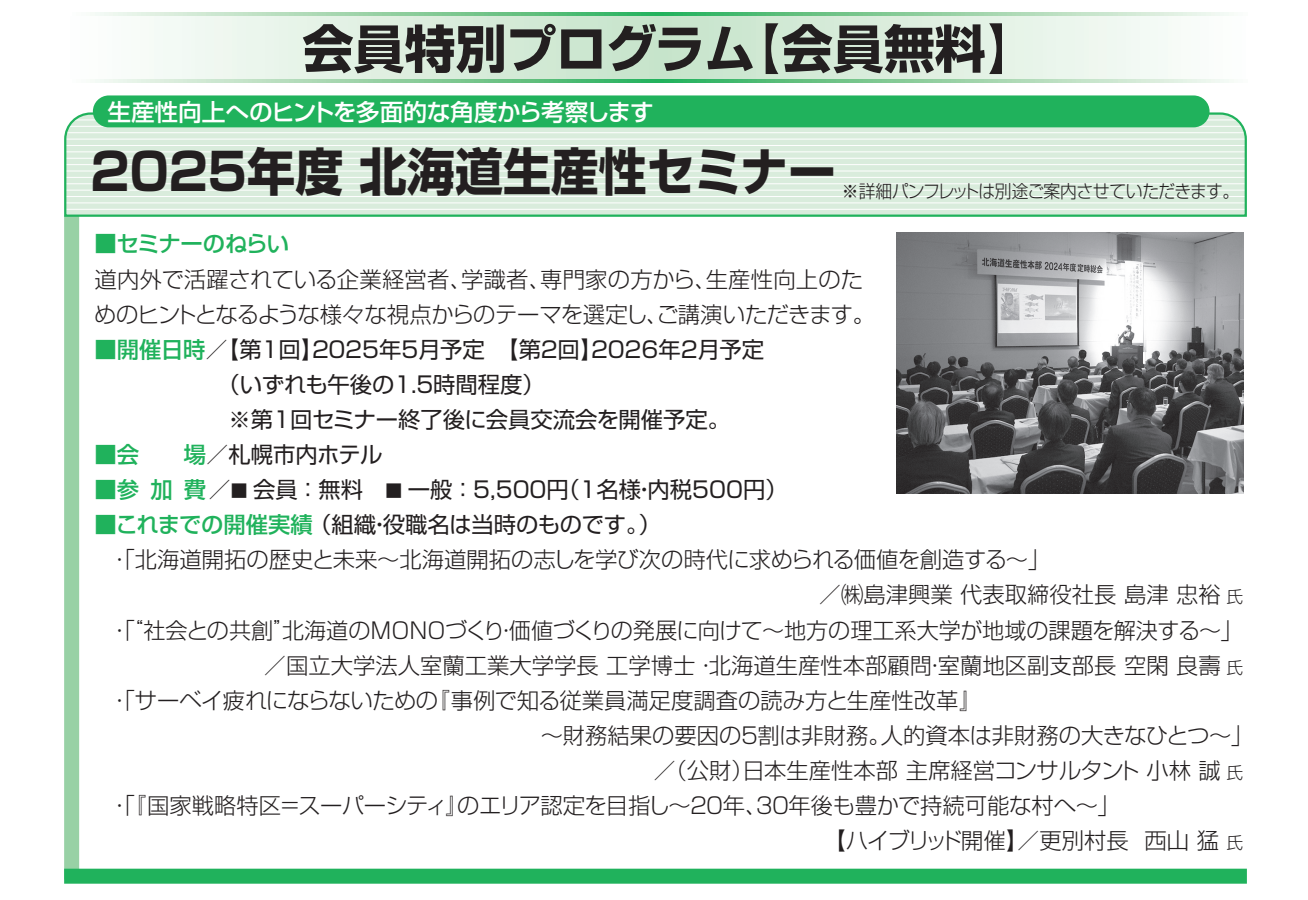
<style>
.page{position:relative;width:1308px;height:900px;background:#fff}
.page>*{position:absolute;margin:0;border:0;box-sizing:border-box;transform-origin:0 0}
.t1{font:51.07px "Shin Go Pro Bold 90 msp RKSJ H";color:#231f20;scale:.94 1}
.t2{font:51.07px "Shin Go Pro Bold 90 msp RKSJ H";color:#231f20}
.t3{font:23.62px "Shin Go Pro Medium 90 msp RKSJ H";letter-spacing:-.01em;color:#fff}
.t4{font:22.28px/35.1px "Shin Go Pro Light 90 msp RKSJ H";color:#231f20}
.t5{font:22.28px "Shin Go Pro Regular 90 msp RKSJ H";color:#231f20}
.t6{font:22.28px "Shin Go Pro Light 90 msp RKSJ H";letter-spacing:-.02em;color:#231f20}
.t7{font:22.28px "Shin Go Pro Light 90 msp RKSJ H";letter-spacing:-.045em;color:#231f20}
.t8{font:22.28px "Shin Go Pro Medium 90 msp RKSJ H";letter-spacing:-.045em;color:#20b25c}
.t9{font:17.78px "Shin Go Pro Light 90 msp RKSJ H";letter-spacing:-.04em;color:#231f20;scale:.94 1}
.s1{font-family:"Shin Go Pro Medium 90 msp RKSJ H";color:#20b25c}
.s2{font-family:"Shin Go Pro Medium 90 msp RKSJ H"}
.s3{font-size:16.65px}
</style>
<div class="page">
<svg style="left:95px;top:16px;width:1134px;height:64px"></svg>
<svg style="left:95px;top:13px;width:1134px;height:3px;background:#92d2a5"></svg>
<svg style="left:95px;top:80px;width:1134px;height:3px;background:#92d2a5"></svg>
<div style="left:65px;top:216px;width:13px;height:662px;background:#98d1a5"></div>
<div style="left:64px;top:215px;width:15px;height:664px;border:2px solid #98d1a5"></div>
<div style="left:65px;top:869px;width:1180px;height:13px;background:#20b25c"></div>
<div style="left:64px;top:868px;width:1182px;height:15px;border:2px solid #20b25c"></div>
<svg style="left:64px;top:111px;width:1183px;height:107px;background:#d8ecdd"></svg>
<div style="left:93px;top:95px;width:1116px;height:32px;background:#20b25c;border-radius:16px"></div>
<img style="left:896px;top:233px;width:347px;height:260px">
<h1 class="t2" style="left:302px;top:30px;width:736px">会員特別プログラム【会員無料】</h1>
<p class="t3" style="left:107px;top:103px;width:548px">生産性向上へのヒントを多面的な角度から考察します</p>
<h1 class="t1" style="left:91px;top:153px;width:794px">2025年度 北海道生産性セミナー</h1>
<p class="t9" style="left:841px;top:185px;width:424px">※詳細パンフレットは別途ご案内させていただきます。</p>
<p class="t8" style="left:95px;top:236px;width:196px">■セミナーのねらい</p>
<p class="t4" style="left:94px;top:265px;width:782px">道内外で活躍されている企業経営者、学識者、専門家の方から、生産性向上のためのヒントとなるような様々な視点からのテーマを選定し、ご講演いただきます。</p>
<p class="t5" style="left:95px;top:341px;width:671px"><span class="s1">■開催日時</span><span class="s2">／</span>【第１回】２０25年5月予定　【第２回】２０26年2月予定</p>
<p class="t5" style="left:217px;top:376px;width:329px">（いずれも午後の１．５時間程度）</p>
<p class="t5" style="left:228px;top:411px;width:503px">※第1回セミナー終了後に会員交流会を開催予定。</p>
<p class="t5" style="left:95px;top:446px;width:289px"><span class="s1">■会　　場</span><span class="s2">／</span>札幌市内ホテル</p>
<p class="t5" style="left:95px;top:481px;width:694px"><span class="s1">■参加費</span><span class="s2">／</span><span class="s3">■</span> 会員 ：無料　<span class="s3">■</span> 一般 ：5，50０円（１名様・内税500円）</p>
<p class="t5" style="left:95px;top:516px;width:568px"><span class="s1">■これまでの開催実績</span> （組織・役職名は当時のものです。）</p>
<p class="t4" style="left:109px;top:545px;width:943px">・「北海道開拓の歴史と未来～北海道開拓の志しを学び次の時代に求められる価値を創造する～」</p>
<p class="t4" style="left:818px;top:580px;width:426px">／㈱島津興業 代表取締役社長 島津 忠裕 <span class="s3">氏</span></p>
<p class="t4" style="left:95px;top:615px;width:1150px">　・「“社会との共創”北海道のMONOづくり・価値づくりの発展に向けて～地方の理工系大学が地域の課題を解決する～」</p>
<p class="t4" style="left:264px;top:650px;width:980px">／国立大学法人室蘭工業大学学長 工学博士 ・北海道生産性本部顧問・室蘭地区副支部長 空閑 良壽 <span class="s3">氏</span></p>
<p class="t4" style="left:95px;top:685px;width:888px">　・「サーベイ疲れにならないための『事例で知る従業員満足度調査の読み方と生産性改革』</p>
<p class="t4" style="left:540px;top:721px;width:714px">～財務結果の要因の５割は非財務。人的資本は非財務の大きなひとつ～」</p>
<p class="t4" style="left:653px;top:756px;width:591px">／（公財）日本生産性本部 主席経営コンサルタント 小林 誠 <span class="s3">氏</span></p>
<p class="t6" style="left:95px;top:797px;width:1027px">　・「『国家戦略特区＝スーパーシティ』のエリア認定を目指し～２０年、３０年後も豊かで持続可能な村へ～」</p>
<p class="t7" style="left:823px;top:832px;width:421px">【ハイブリッド開催】／更別村長 西山 猛 <span class="s3">氏</span></p>
</div>
